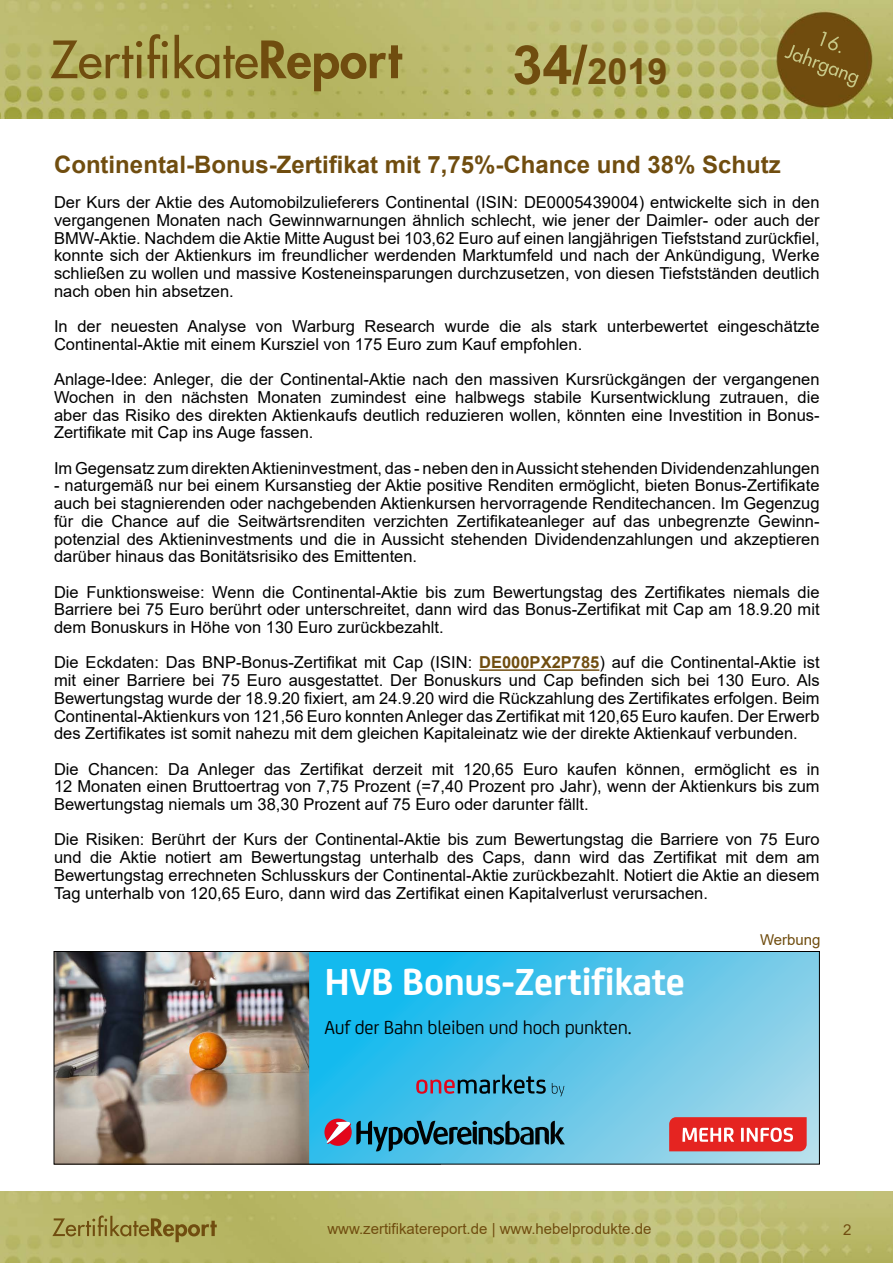
<style>
.page{position:relative;width:893px;height:1263px;background:#fff}
.page>*{position:absolute;margin:0;border:0;box-sizing:border-box;transform-origin:0 0}
.t1{font:700 40.2px "Uni Credit";letter-spacing:-.01em;color:#fff}
.t2{font:700 36px "Arial";color:#704d0f}
.t3{font:700 24px "Arial";color:#704d0f}
.t4{font:20.1px "Uni Credit";letter-spacing:-.01em;color:#000}
.t5{font:16.5px/17.7px "Arial";color:#000;text-align:justify}
.t6{font:15px "Arial";color:#704d0f}
.s1{font-size:54px}
.s2{font-weight:700;color:#704d0f}
</style>
<div class="page">
<img style="left:0;top:1192px;width:893px;height:71px">
<img style="left:0;top:0;width:893px;height:119px">
<hr style="left:479px;top:669px;width:120px;height:2px;background:#704d0f">
<img style="left:56px;top:953px;width:253px;height:209px">
<svg style="left:309px;top:953px;width:509px;height:209px;background:#56c4e9"></svg>
<svg style="left:324px;top:1118px;width:241px;height:33px;background:#45849e"></svg>
<svg style="left:552px;top:1083px;width:12px;height:13px"></svg>
<svg style="left:416px;top:1074px;width:130px;height:20px;background:#4885a3"></svg>
<svg style="left:669px;top:1117px;width:138px;height:34px;background:#e74845"></svg>
<div style="left:54px;top:951px;width:766px;height:213px;border:1px solid #000"></div>
<h2 class="t2" style="left:512px;top:46px;width:157px"><span class="s1">34/</span>2019</h2>
<h3 class="t3" style="left:54px;top:147px;width:728px">Continental-Bonus-Zertifikat mit 7,75%-Chance und 38% Schutz</h3>
<p class="t5" style="left:54px;top:193px;width:767px">Der Kurs der Aktie des Automobilzulieferers ContinentaI (ISIN: DE0005439004) entwickelte sich in den vergangenen Monaten nach Gewinnwarnungen ähnlich schlecht, wie jener der Daimler- oder auch der BMW-Aktie. Nachdem die Aktie Mitte August bei 103,62 Euro auf einen langjährigen Tiefststand zurückfiel, konnte sich der Aktienkurs im freundlicher werdenden Marktumfeld und nach der Ankündigung, Werke schließen zu wollen und massive Kosteneinsparungen durchzusetzen, von diesen Tiefstständen deutlich nach oben hin absetzen.</p>
<p class="t5" style="left:54px;top:317px;width:767px">In der neuesten Analyse von Warburg Research wurde die als stark unterbewertet eingeschätzte<br>Continental-Aktie mit einem Kursziel von 175 Euro zum Kauf empfohlen.</p>
<p class="t5" style="left:54px;top:370px;width:767px">Anlage-Idee: Anleger, die der Continental-Aktie nach den massiven Kursrückgängen der vergangenen Wochen in den nächsten Monaten zumindest eine halbwegs stabile Kursentwicklung zutrauen, die aber das Risiko des direkten Aktienkaufs deutlich reduzieren wollen, könnten eine Investition in Bonus-Zertifikate mit Cap ins Auge fassen.</p>
<p class="t5" style="left:54px;top:459px;width:767px">Im Gegensatz zum direkten Aktieninvestment, das - neben den in Aussicht stehenden Dividendenzahlungen</p>
<p class="t5" style="left:54px;top:477px;width:767px">- naturgemäß nur bei einem Kursanstieg der Aktie positive Renditen ermöglicht, bieten Bonus-Zertifikate auch bei stagnierenden oder nachgebenden Aktienkursen hervorragende Renditechancen. Im Gegenzug für die Chance auf die Seitwärtsrenditen verzichten Zertifikateanleger auf das unbegrenzte Gewinn&shy;potenzial des Aktieninvestments und die in Aussicht stehenden Dividendenzahlungen und akzeptieren darüber hinaus das Bonitätsrisiko des Emittenten.</p>
<p class="t5" style="left:54px;top:583px;width:767px">Die Funktionsweise: Wenn die Continental-Aktie bis zum Bewertungstag des Zertifikates niemals die Barriere bei 75 Euro berührt oder unterschreitet, dann wird das Bonus-Zertifikat mit Cap am 18.9.20 mit dem Bonuskurs in Höhe von 130 Euro zurückbezahlt.</p>
<p class="t5" style="left:54px;top:654px;width:767px">Die Eckdaten: Das BNP-Bonus-Zertifikat mit Cap (ISIN: <span class="s2">DE000PX2P785</span>) auf die Continental-Aktie ist mit einer Barriere bei 75 Euro ausgestattet. Der Bonuskurs und Cap befinden sich bei 130 Euro. Als Bewertungstag wurde der 18.9.20 fixiert, am 24.9.20 wird die Rückzahlung des Zertifikates erfolgen. Beim Continental-Aktienkurs von 121,56 Euro konnten Anleger das Zertifikat mit 120,65 Euro kaufen. Der Erwerb des Zertifikates ist somit nahezu mit dem gleichen Kapitaleinatz wie der direkte Aktienkauf verbunden.</p>
<p class="t5" style="left:54px;top:760px;width:767px">Die Chancen: Da Anleger das Zertifikat derzeit mit 120,65 Euro kaufen können, ermöglicht es in 12 Monaten einen Bruttoertrag von 7,75 Prozent (=7,40 Prozent pro Jahr), wenn der Aktienkurs bis zum Bewertungstag niemals um 38,30 Prozent auf 75 Euro oder darunter fällt.</p>
<p class="t5" style="left:54px;top:831px;width:767px">Die Risiken: Berührt der Kurs der Continental-Aktie bis zum Bewertungstag die Barriere von 75 Euro und die Aktie notiert am Bewertungstag unterhalb des Caps, dann wird das Zertifikat mit dem am Bewertungstag errechneten Schlusskurs der Continental-Aktie zurückbezahlt. Notiert die Aktie an diesem Tag unterhalb von 120,65 Euro, dann wird das Zertifikat einen Kapitalverlust verursachen.</p>
<h1 class="t1" style="left:324px;top:951px;width:362px">HVB Bonus-Zertifikate</h1>
<p class="t4" style="left:324px;top:1013px;width:309px">Auf der Bahn bleiben und hoch punkten.</p>
<p class="t6" style="left:760px;top:930px;width:62px">Werbung</p>
<p class="t6" style="left:327px;top:1218px;width:326px">www.zertifikatereport.de | www.hebelprodukte.de</p>
<p class="t6" style="left:843px;top:1219px;width:10px">2</p>
</div>
